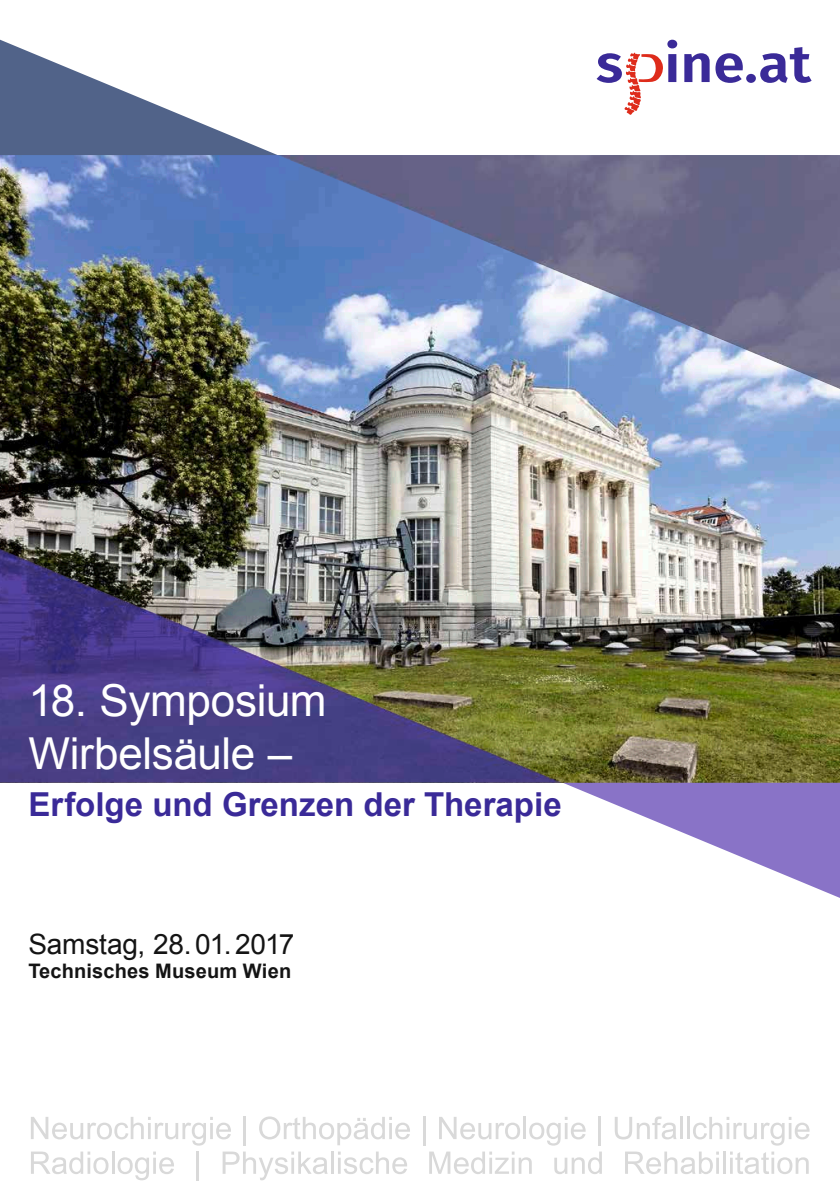
<style>
.page{position:relative;width:840px;height:1191px;background:#fff}
.page>*{position:absolute;margin:0;border:0;box-sizing:border-box;transform-origin:0 0}
.t1{font:44px/52.8px "Arial";letter-spacing:-.01em;color:#fff}
.t2{font:700 33px "Arial";color:#3a2a98}
.t3{font:28px "Arial";letter-spacing:-.01em;color:#141414}
.t4{font:700 20px "Arial";letter-spacing:.01em;color:#141414}
</style>
<div class="page">
<img style="left:0;top:155px;width:839px;height:627px">
<svg style="left:0;top:40px;width:277px;height:115px"></svg>
<img style="left:277px;top:155px;width:562px;height:234px">
<svg style="left:562px;top:782px;width:277px;height:116px"></svg>
<img style="left:0;top:549px;width:562px;height:233px">
<svg style="left:31px;top:1117px;width:200px;height:28px"></svg>
<hr style="left:243px;top:1116px;width:3px;height:29px;background:#d9d9d9">
<svg style="left:259px;top:1116px;width:151px;height:29px"></svg>
<hr style="left:422px;top:1116px;width:3px;height:29px;background:#d9d9d9">
<svg style="left:439px;top:1117px;width:81px;height:22px"></svg>
<hr style="left:523px;top:1116px;width:2px;height:23px;background:#d9d9d9">
<svg style="left:529px;top:1117px;width:56px;height:28px"></svg>
<hr style="left:598px;top:1116px;width:2px;height:29px;background:#d9d9d9">
<svg style="left:615px;top:1116px;width:61px;height:23px"></svg>
<hr style="left:679px;top:1116px;width:3px;height:23px;background:#d9d9d9">
<hr style="left:686px;top:1116px;width:3px;height:23px;background:#d9d9d9">
<svg style="left:693px;top:1117px;width:116px;height:28px"></svg>
<svg style="left:31px;top:1151px;width:77px;height:23px"></svg>
<hr style="left:112px;top:1151px;width:2px;height:22px;background:#d9d9d9">
<svg style="left:117px;top:1151px;width:57px;height:29px"></svg>
<hr style="left:196px;top:1151px;width:3px;height:29px;background:#d9d9d9">
<svg style="left:222px;top:1151px;width:105px;height:29px"></svg>
<hr style="left:331px;top:1151px;width:2px;height:22px;background:#d9d9d9">
<svg style="left:338px;top:1151px;width:69px;height:23px"></svg>
<svg style="left:429px;top:1151px;width:102px;height:23px"></svg>
<svg style="left:554px;top:1151px;width:47px;height:23px"></svg>
<svg style="left:625px;top:1151px;width:93px;height:23px"></svg>
<hr style="left:715px;top:1157px;width:3px;height:16px;background:#d9d9d9">
<hr style="left:722px;top:1151px;width:3px;height:22px;background:#d9d9d9">
<svg style="left:730px;top:1151px;width:78px;height:23px"></svg>
<svg style="left:596px;top:40px;width:215px;height:75px"></svg>
<h1 class="t1" style="left:28px;top:675px;width:299px">18. Symposium<br>Wirbelsäule –</h1>
<p class="t2" style="left:28px;top:782px;width:534px">Erfolge und Grenzen der Therapie</p>
<p class="t3" style="left:28px;top:926px;width:267px">Samstag, 28.01.2017</p>
<p class="t4" style="left:28px;top:958px;width:264px">Technisches Museum Wien</p>
</div>
